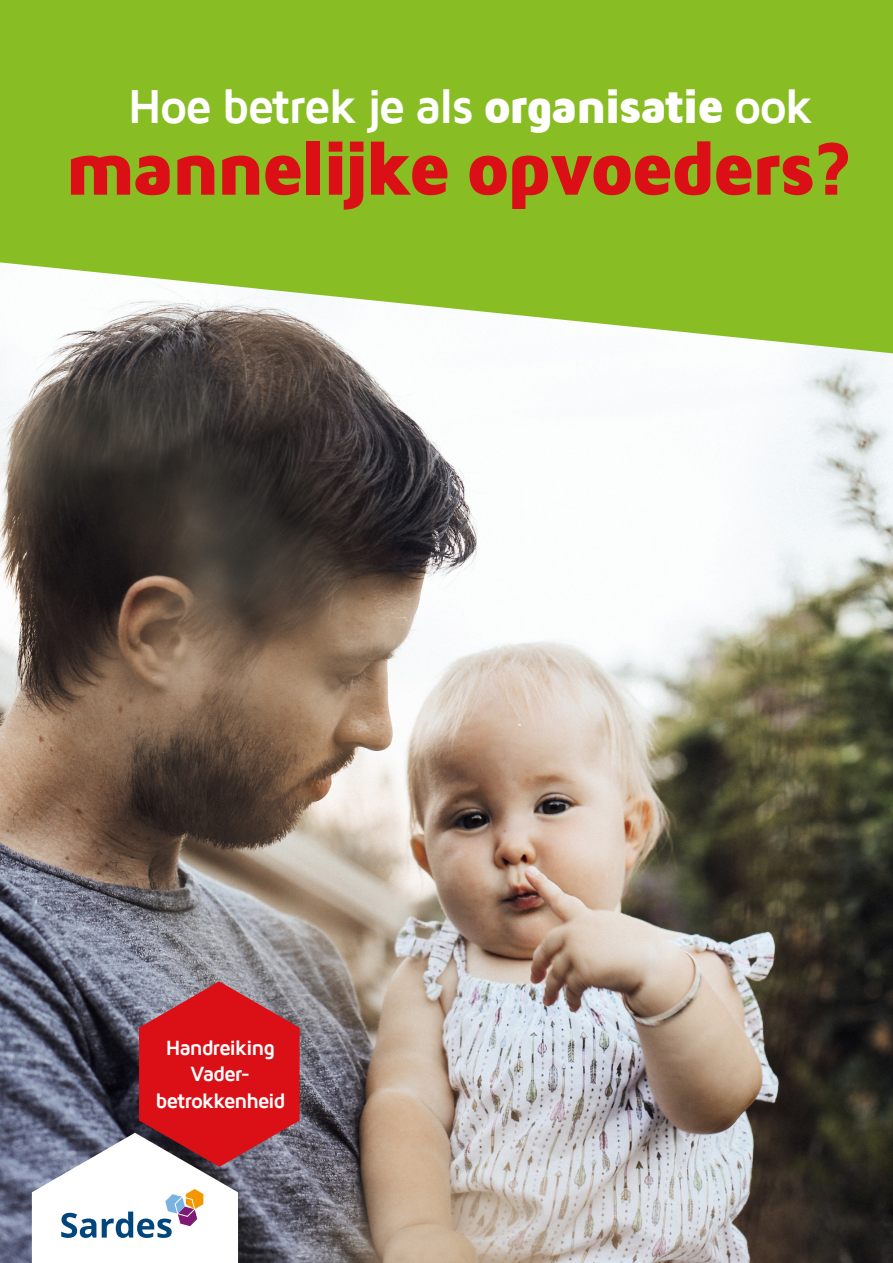
<style>
.page{position:relative;width:893px;height:1263px;background:#fff}
.page>*{position:absolute;margin:0;border:0;box-sizing:border-box;transform-origin:0 0}
.t1{font:900 77.25px "Maven Pro";letter-spacing:-.06em;color:#db0f16}
.t2{font:700 49.05px "Maven Pro";letter-spacing:-.05em;color:#fff}
.t3{font:700 21.15px "Maven Pro";letter-spacing:-.06em;color:#fff}
.s1{font-weight:900}
</style>
<div class="page">
<img style="left:0;top:353px;width:893px;height:910px">
<svg style="left:0;top:0;width:893px;height:353px;background:#93c03b"></svg>
<svg style="left:32px;top:981px;width:268px;height:282px"></svg>
<p class="t2" style="left:128px;top:80px;width:688px">Hoe betrek je als <span class="s1">organisatie</span> ook</p>
<p class="t1" style="left:63px;top:127px;width:791px">mannelijke opvoeders?</p>
<p class="t3" style="left:166px;top:1036px;width:111px">Handreiking</p>
<p class="t3" style="left:191px;top:1063px;width:61px">Vader-</p>
<p class="t3" style="left:156px;top:1089px;width:131px">betrokkenheid</p>
</div>
